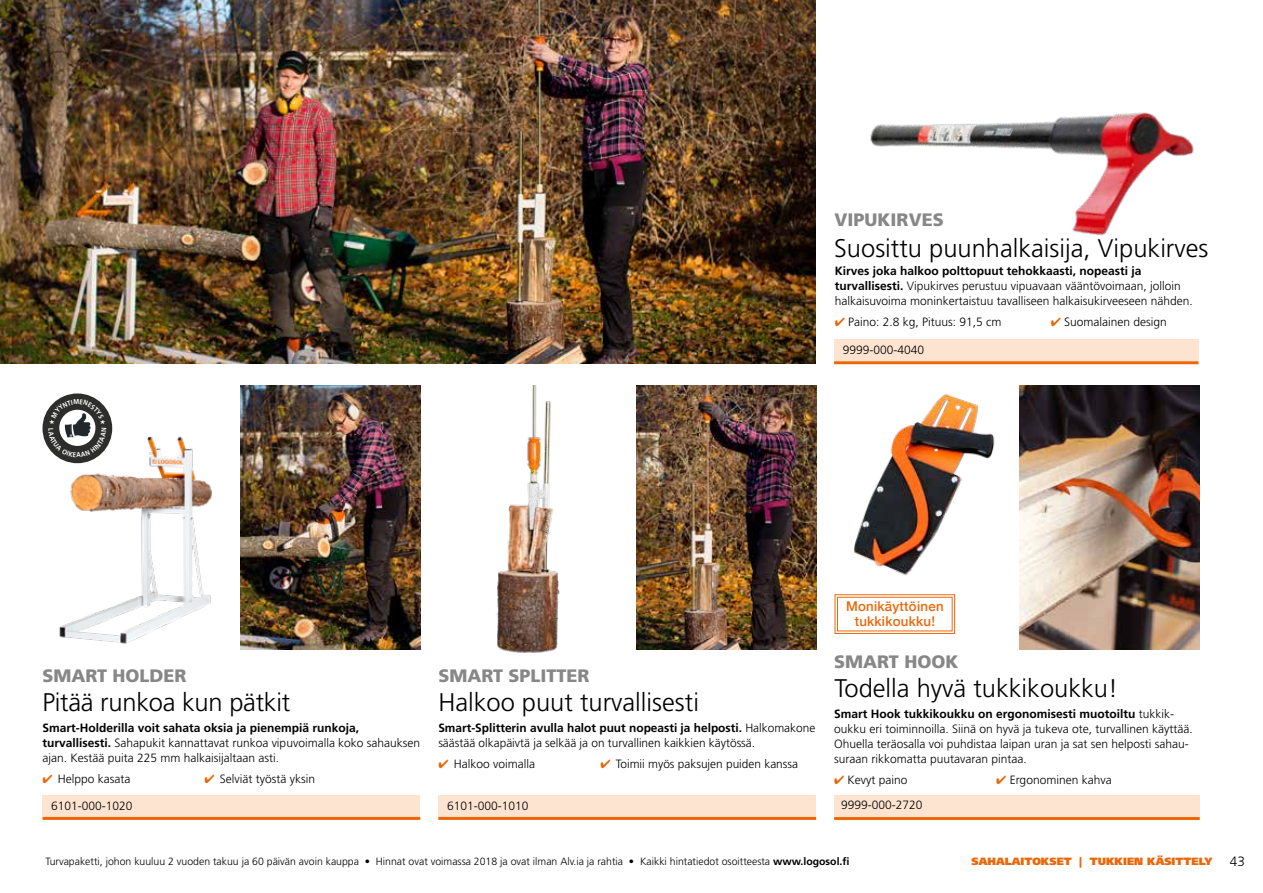
<style>
.page{position:relative;width:1263px;height:893px;background:#fff}
.page>*{position:absolute;margin:0;border:0;box-sizing:border-box;transform-origin:0 0}
.t1{font:300 25.5px "Frutiger LT Std";color:#000}
.t2{font:900 18px "Frutiger LT Std";color:#878787}
.t3{font:500 13.5px/15px "Helvetica Neue";letter-spacing:.02em;color:#ec6608;text-align:center}
.t4{font:300 13.5px "Frutiger LT Std";color:#000}
.t5{font:300 12px/15px "Frutiger LT Std";color:#000}
.t6{font:300 10.5px "Frutiger LT Std";color:#000}
.t7{font:900 10.5px "Frutiger LT Std";color:#ec6608}
.s1{font-weight:700}
.s2{color:#ec6608}
</style>
<div class="page">
<img style="left:496px;top:385px;width:64px;height:268px">
<div style="left:43px;top:393px;width:69px;height:70px;background:#2d2d2c;border-radius:50%"></div>
<img style="left:636px;top:385px;width:180px;height:265px">
<img style="left:240px;top:385px;width:180px;height:265px">
<svg style="left:834px;top:594px;width:121px;height:40px"></svg>
<div style="left:837px;top:597px;width:115px;height:34px;border:1px solid #ec6608"></div>
<div style="left:438px;top:795px;width:378px;height:22px;background:#fde4d0"></div>
<div style="left:43px;top:795px;width:377px;height:22px;background:#fde4d0"></div>
<hr style="left:438px;top:817px;width:378px;height:3px;background:#ec6608">
<hr style="left:43px;top:817px;width:377px;height:3px;background:#ec6608">
<img style="left:854px;top:393px;width:141px;height:183px">
<div style="left:834px;top:795px;width:366px;height:22px;background:#fde4d0"></div>
<hr style="left:834px;top:817px;width:366px;height:3px;background:#ec6608">
<img style="left:1020px;top:385px;width:180px;height:265px">
<img style="left:0;top:0;width:816px;height:364px">
<img style="left:42px;top:425px;width:170px;height:219px">
<hr style="left:834px;top:361px;width:364px;height:3px;background:#ec6608">
<div style="left:834px;top:339px;width:364px;height:22px;background:#fde4d0"></div>
<img style="left:870px;top:112px;width:324px;height:124px">
<svg style="left:48px;top:399px;width:58px;height:58px"></svg>
<h2 class="t2" style="left:835px;top:209px;width:111px">VIPUKIRVES</h2>
<h1 class="t1" style="left:834px;top:233px;width:376px">Suosittu puunhalkaisija, Vipukirves</h1>
<p class="t5" style="left:835px;top:264px;width:360px"><span class="s1">Kirves joka halkoo polttopuut tehokkaasti, nopeasti ja turvallisesti.</span> Vipukirves perustuu vipuavaan vääntövoimaan, jolloin halkaisuvoima moninkertaistuu tavalliseen halkaisukirveeseen nähden.</p>
<p class="t5" style="left:835px;top:315px;width:168px"><span class="s2">✔</span> Paino: 2.8 kg, Pituus: 91,5 cm</p>
<p class="t5" style="left:1051px;top:315px;width:118px"><span class="s2">✔</span> Suomalainen design</p>
<p class="t5" style="left:843px;top:342px;width:83px">9999-000-4040</p>
<h2 class="t2" style="left:42px;top:665px;width:146px">SMART HOLDER</h2>
<h2 class="t2" style="left:438px;top:665px;width:153px">SMART SPLITTER</h2>
<h1 class="t1" style="left:42px;top:687px;width:250px">Pitää runkoa kun pätkit</h1>
<h1 class="t1" style="left:438px;top:687px;width:262px">Halkoo puut turvallisesti</h1>
<p class="t5" style="left:438px;top:720px;width:378px"><span class="s1">Smart-Splitterin avulla halot puut nopeasti ja helposti.</span> Halkomakone säästää olkapäivtä ja selkää ja on turvallinen kaikkien käytössä.</p>
<p class="t5" style="left:438px;top:756px;width:98px"><span class="s2">✔</span> Halkoo voimalla</p>
<p class="t5" style="left:600px;top:756px;width:199px"><span class="s2">✔</span> Toimii myös paksujen puiden kanssa</p>
<p class="t5" style="left:42px;top:720px;width:379px"><span class="s1">Smart-Holderilla voit sahata oksia ja pienempiä runkoja, turvallisesti.</span> Sahapukit kannattavat runkoa vipuvoimalla koko sahauksen ajan. Kestää puita 225 mm halkaisijaltaan asti.</p>
<p class="t5" style="left:42px;top:771px;width:90px"><span class="s2">✔</span> Helppo kasata</p>
<p class="t5" style="left:204px;top:771px;width:112px"><span class="s2">✔</span> Selviät työstä yksin</p>
<p class="t5" style="left:51px;top:798px;width:83px">6101-000-1020</p>
<p class="t5" style="left:447px;top:798px;width:83px">6101-000-1010</p>
<p class="t3" style="left:846px;top:598px;width:99px">Monikäyttöinen tukkikoukku!</p>
<h2 class="t2" style="left:834px;top:651px;width:126px">SMART HOOK</h2>
<h1 class="t1" style="left:835px;top:673px;width:285px">Todella hyvä tukkikoukku!</h1>
<p class="t5" style="left:834px;top:706px;width:360px"><span class="s1">Smart Hook tukkikoukku on ergonomisesti muotoiltu</span> tukkik&shy;oukku eri toiminnoilla. Siinä on hyvä ja tukeva ote, turvallinen käyttää.<br>Ohuella teräosalla voi puhdistaa laipan uran ja sat sen helposti sahau&shy;suraan rikkomatta puutavaran pintaa.</p>
<p class="t5" style="left:834px;top:772px;width:75px"><span class="s2">✔</span> Kevyt paino</p>
<p class="t5" style="left:996px;top:772px;width:117px"><span class="s2">✔</span> Ergonominen kahva</p>
<p class="t5" style="left:841px;top:798px;width:83px">9999-000-2720</p>
<p class="t7" style="left:971px;top:855px;width:242px">SAHALAITOKSET | TUKKIEN KÄSITTELY</p>
<p class="t6" style="left:45px;top:855px;width:805px">Turvapaketti, johon kuuluu 2 vuoden takuu ja 60 päivän avoin kauppa • Hinnat ovat voimassa 2018 ja ovat ilman Alv.ia ja rahtia • Kaikki hintatiedot osoitteesta <span class="s1">www.logosol.fi</span></p>
<p class="t4" style="left:1230px;top:854px;width:17px">43</p>
</div>
